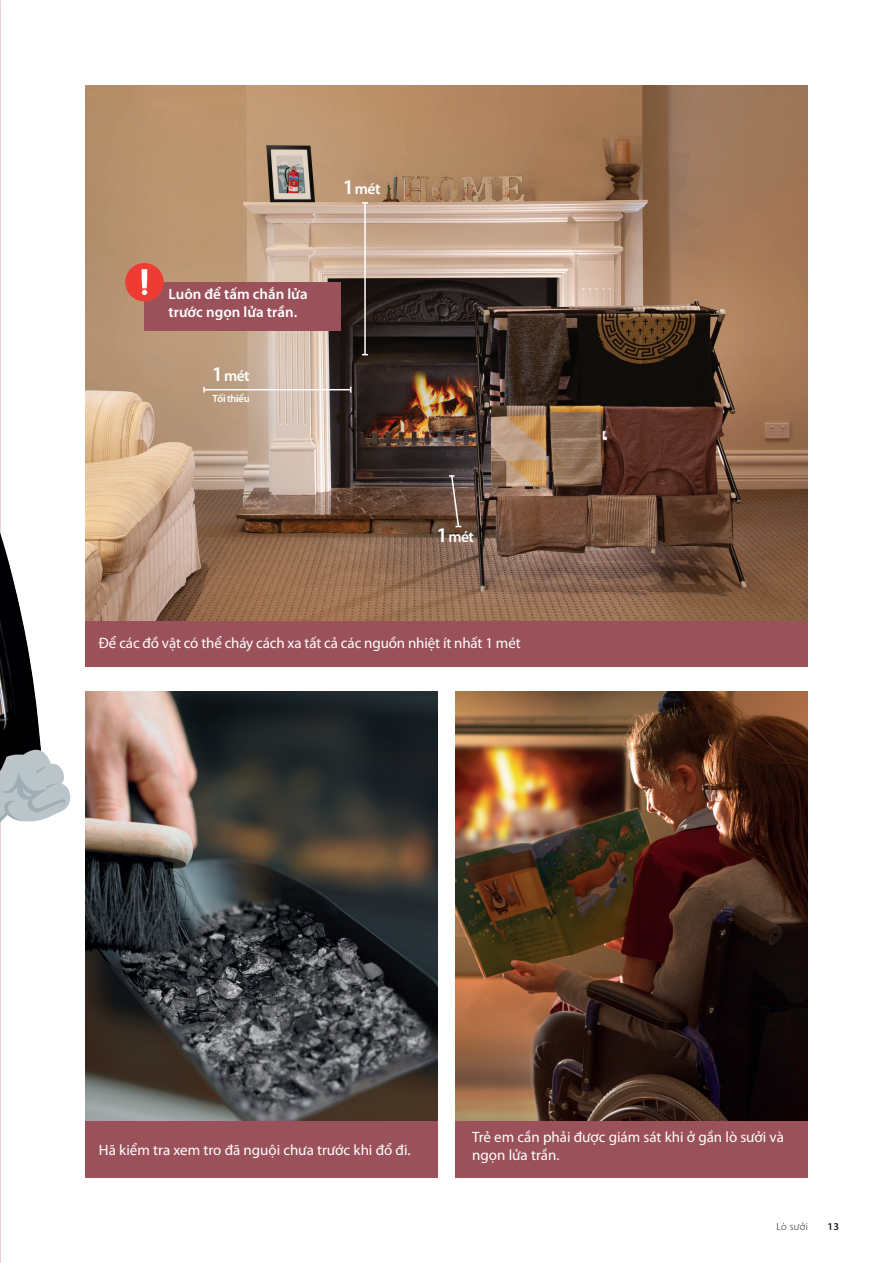
<style>
.page{position:relative;width:893px;height:1263px;background:#fff}
.page>*{position:absolute;margin:0;border:0;box-sizing:border-box;transform-origin:0 0}
.t1{font:600 20.85px "Myriad Pro";color:#fff}
.t2{font:600 15.6px "Myriad Pro";letter-spacing:-.035em;color:#fff}
.t3{font:15px/18px "Myriad Pro";letter-spacing:-.005em;color:#fff}
.t4{font:600 15px/18px "Myriad Pro";color:#fff}
.t5{font:600 10.5px "Myriad Pro";letter-spacing:-.025em;color:#fff}
.t6{font:300 10.5px "Myriad Pro";letter-spacing:.03em;color:#231f20}
.t7{font:600 10.5px "Myriad Pro";color:#231f20}
.s1{font-size:20.85px}
</style>
<div class="page">
<img style="left:0;top:531px;width:39px;height:198px">
<img style="left:85px;top:691px;width:353px;height:430px">
<img style="left:455px;top:691px;width:353px;height:430px">
<img style="left:85px;top:85px;width:723px;height:536px">
<div style="left:144px;top:282px;width:197px;height:48px;background:#9a515a"></div>
<div style="left:85px;top:1121px;width:353px;height:57px;background:#9a515a"></div>
<div style="left:455px;top:1121px;width:353px;height:57px;background:#9a515a"></div>
<div style="left:85px;top:621px;width:723px;height:45px;background:#9a515a"></div>
<svg style="left:0;top:729px;width:71px;height:251px"></svg>
<hr style="left:205px;top:389px;width:146px;height:1px;background:#fff">
<svg style="left:203px;top:387px;width:2px;height:6px"></svg>
<svg style="left:449px;top:474px;width:12px;height:54px"></svg>
<hr style="left:364px;top:203px;width:2px;height:152px;background:#fff">
<svg style="left:125px;top:263px;width:39px;height:38px"></svg>
<p class="t4" style="left:168px;top:284px;width:141px">Luôn để tấm chắn lửa trước ngọn lửa trần.</p>
<p class="t2" style="left:212px;top:366px;width:39px"><span class="s1">1</span>mét</p>
<p class="t5" style="left:213px;top:392px;width:39px">Tối thiểu</p>
<p class="t1" style="left:343px;top:174px;width:13px">1</p>
<p class="t2" style="left:355px;top:179px;width:27px">mét</p>
<p class="t1" style="left:436px;top:522px;width:13px">1</p>
<p class="t2" style="left:448px;top:527px;width:27px">mét</p>
<p class="t3" style="left:99px;top:633px;width:423px">Để các đồ vật có thể cháy cách xa tất cả các nguồn nhiệt ít nhất 1 mét</p>
<p class="t3" style="left:99px;top:1140px;width:313px">Hã kiểm tra xem tro đã nguội chưa trước khi đổ đi.</p>
<p class="t3" style="left:472px;top:1127px;width:313px">Trẻ em cần phải được giám sát khi ở gần lò sưởi và ngọn lửa trần.</p>
<p class="t6" style="left:776px;top:1220px;width:33px">Lò sưởi</p>
<p class="t7" style="left:828px;top:1219px;width:13px">13</p>
</div>
